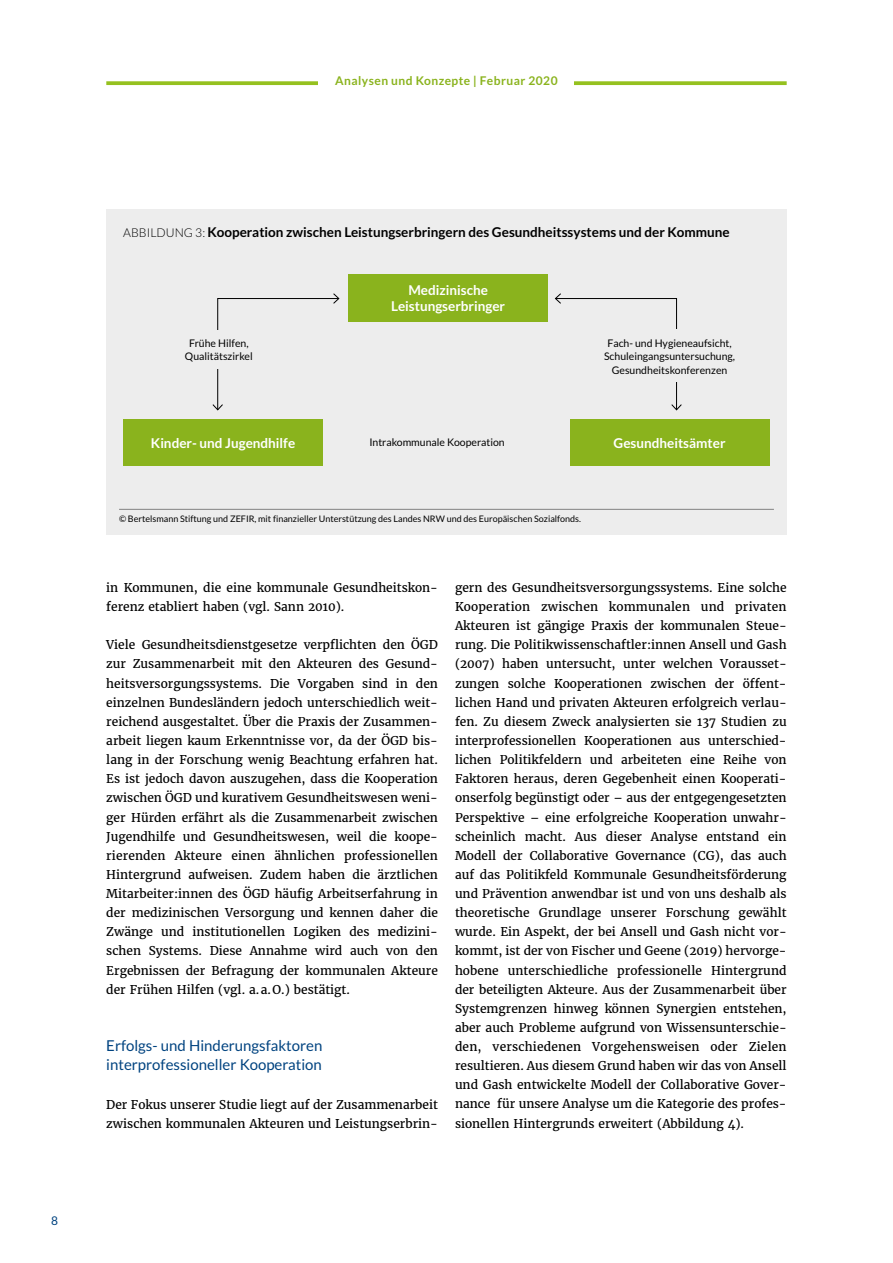
<style>
.page{position:relative;width:893px;height:1263px;background:#fff}
.page>*{position:absolute;margin:0;border:0;box-sizing:border-box;transform-origin:0 0}
.t1{font:15px/19.2px "Lato";color:#004380}
.t2{font:700 13.5px "Lato";color:#000}
.t3{font:700 13.5px/16.5px "Lato";color:#fff;text-align:center}
.t4{font:12px/19.2px "Merriweather";color:#000}
.t5{font:700 12px "Lato";letter-spacing:.04em;color:#8ab31d}
.t6{font:12px "Lato";color:#004380}
.t7{font:10.5px/13.5px "Lato";color:#000;text-align:center}
.t8{font:9px "Lato";color:#000}
.s1{font-weight:300;font-size:12.15px}
</style>
<div class="page">
<svg style="left:106px;top:81px;width:681px;height:4px;background:#9dc530"></svg>
<div style="left:319px;top:67px;width:255px;height:18px;background:#fff"></div>
<div style="left:106px;top:209px;width:681px;height:325px;background:#ededed"></div>
<div style="left:348px;top:274px;width:200px;height:47px;background:#8ab31d"></div>
<div style="left:123px;top:419px;width:200px;height:47px;background:#8ab31d"></div>
<div style="left:570px;top:419px;width:199px;height:47px;background:#8ab31d"></div>
<hr style="left:119px;top:509px;width:655px;height:1px;background:#878787">
<svg style="left:212px;top:293px;width:128px;height:118px"></svg>
<div style="left:119px;top:329px;width:200px;height:39px;background:#ededed"></div>
<svg style="left:554px;top:293px;width:128px;height:118px"></svg>
<div style="left:570px;top:329px;width:199px;height:53px;background:#ededed"></div>
<p class="t5" style="left:335px;top:74px;width:224px">Analysen und Konzepte | Februar 2020</p>
<p class="t6" style="left:51px;top:1214px;width:8px">8</p>
<p class="t2" style="left:123px;top:224px;width:608px"><span class="s1">ABBILDUNG 3:</span> Kooperation zwischen Leistungserbringern des Gesundheitssystems und der Kommune</p>
<p class="t3" style="left:391px;top:282px;width:115px">Medizinische<br>Leistungserbringer</p>
<p class="t7" style="left:185px;top:336px;width:69px">Frühe Hilfen,<br>Qualitätszirkel</p>
<p class="t7" style="left:604px;top:336px;width:133px">Fach- und Hygieneaufsicht,<br>Schuleingangsuntersuchung,<br>Gesundheitskonferenzen</p>
<p class="t3" style="left:151px;top:434px;width:146px">Kinder- und Jugendhilfe</p>
<p class="t7" style="left:369px;top:435px;width:137px">Intrakommunale Kooperation</p>
<p class="t3" style="left:614px;top:434px;width:113px">Gesundheitsämter</p>
<p class="t8" style="left:119px;top:513px;width:464px">© Bertelsmann Stiftung und ZEFIR, mit finanzieller Unterstützung des Landes NRW und des Europäischen Sozialfonds.</p>
<p class="t4" style="left:106px;top:578px;width:333px">in Kommunen, die eine kommunale Gesundheitskon&shy;ferenz etabliert haben (vgl. Sann 2010).</p>
<p class="t4" style="left:106px;top:635px;width:333px">Viele Gesundheitsdienstgesetze verpflichten den ÖGD zur Zusammenarbeit mit den Akteuren des Gesund&shy;heitsversorgungssystems. Die Vorgaben sind in den einzelnen Bundesländern jedoch unterschiedlich weit&shy;reichend ausgestaltet. Über die Praxis der Zusammen&shy;arbeit liegen kaum Erkenntnisse vor, da der ÖGD bis&shy;lang in der Forschung wenig Beachtung erfahren hat.<br>Es ist jedoch davon auszugehen, dass die Kooperation zwischen ÖGD und kurativem Gesundheitswesen weni&shy;ger Hürden erfährt als die Zusammenarbeit zwischen Jugendhilfe und Gesundheitswesen, weil die koope&shy;rierenden Akteure einen ähnlichen professionellen Hintergrund aufweisen. Zudem haben die ärztlichen Mitarbeiter:innen des ÖGD häufig Arbeitserfahrung in der medizinischen Versorgung und kennen daher die Zwänge und institutionellen Logiken des medizini&shy;schen Systems. Diese Annahme wird auch von den Ergebnissen der Befragung der kommunalen Akteure der Frühen Hilfen (vgl. a.a.O.) bestätigt.</p>
<p class="t1" style="left:106px;top:1036px;width:218px">Erfolgs- und Hinderungsfaktoren interprofessioneller Kooperation</p>
<p class="t4" style="left:106px;top:1094px;width:333px">Der Fokus unserer Studie liegt auf der Zusammenarbeit zwischen kommunalen Akteuren und Leistungserbrin-</p>
<p class="t4" style="left:455px;top:578px;width:333px">gern des Gesundheitsversorgungssystems. Eine solche Kooperation zwischen kommunalen und privaten Akteuren ist gängige Praxis der kommunalen Steue&shy;rung. Die Politikwissenschaftler:innen Ansell und Gash (2007) haben untersucht, unter welchen Vorausset&shy;zungen solche Kooperationen zwischen der öffent&shy;lichen Hand und privaten Akteuren erfolgreich verlau&shy;fen. Zu diesem Zweck analysierten sie 137 Studien zu interprofessionellen Kooperationen aus unterschied&shy;lichen Politikfeldern und arbeiteten eine Reihe von Faktoren heraus, deren Gegebenheit einen Kooperati&shy;onserfolg begünstigt oder – aus der entgegengesetzten Perspektive – eine erfolgreiche Kooperation unwahr&shy;scheinlich macht. Aus dieser Analyse entstand ein Modell der Collaborative Governance (CG), das auch auf das Politikfeld Kommunale Gesundheitsförderung und Prävention anwendbar ist und von uns deshalb als theoretische Grundlage unserer Forschung gewählt wurde. Ein Aspekt, der bei Ansell und Gash nicht vor&shy;kommt, ist der von Fischer und Geene (2019) hervorge&shy;hobene unterschiedliche professionelle Hintergrund der beteiligten Akteure. Aus der Zusammenarbeit über Systemgrenzen hinweg können Synergien entstehen, aber auch Probleme aufgrund von Wissensunterschie&shy;den, verschiedenen Vorgehensweisen oder Zielen resultieren. Aus diesem Grund haben wir das von Ansell und Gash entwickelte Modell der Collaborative Gover&shy;nance für unsere Analyse um die Kategorie des profes&shy;sionellen Hintergrunds erweitert (Abbildung 4).</p>
</div>
